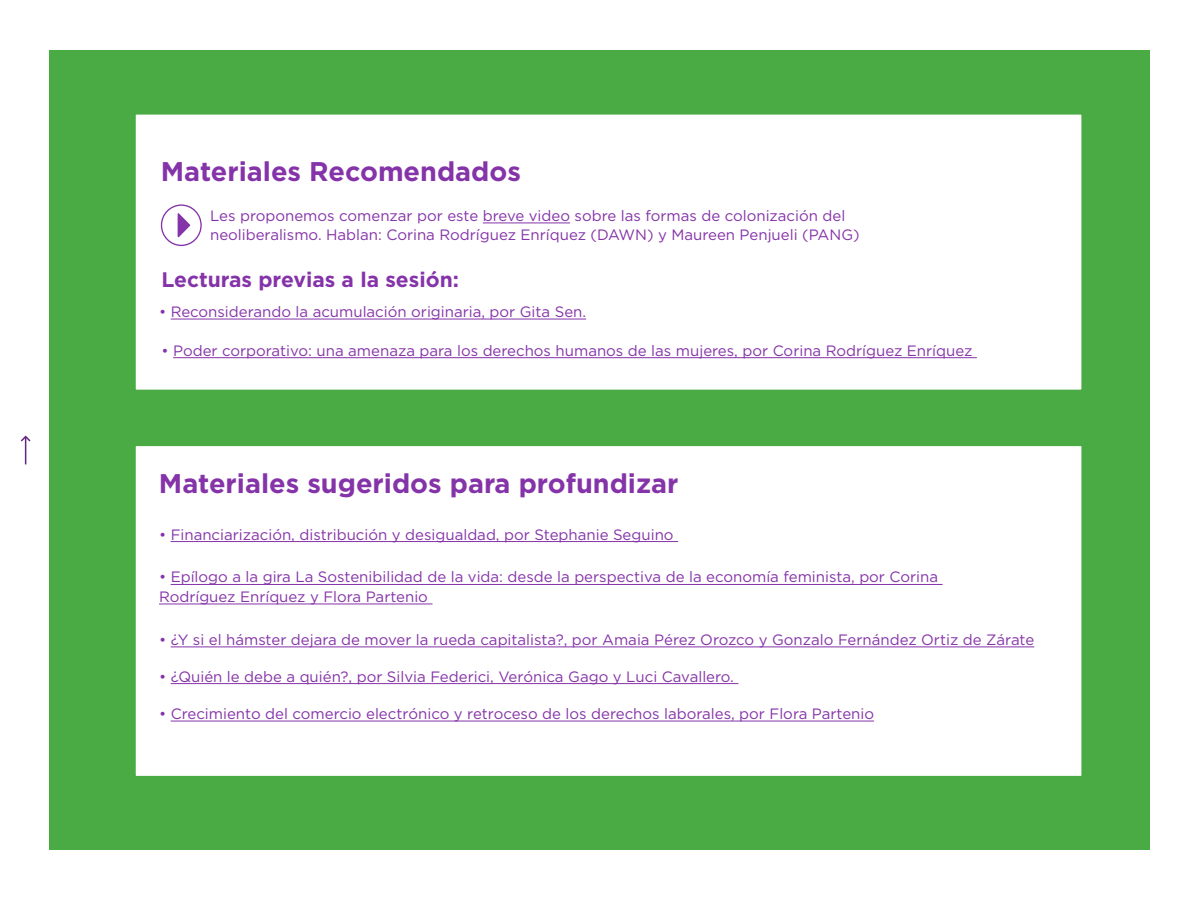
<style>
.page{position:relative;width:1200px;height:900px;background:#fff}
.page>*{position:absolute;margin:0;border:0;box-sizing:border-box;transform-origin:0 0}
.t1{font:700 27px "Gotham";color:#8533a8}
.t2{font:700 21px "Gotham";color:#8533a8}
.t3{font:15px/19.5px "Gotham";color:#8533a8}
</style>
<div class="page">
<svg style="left:20px;top:435px;width:11px;height:29px"></svg>
<div style="left:50px;top:50px;width:1100px;height:800px;background:#4aab45"></div>
<div style="left:133px;top:443px;width:951px;height:336px;background:#fff;border:3px solid #4aab45"></div>
<hr style="left:171px;top:584px;width:772px;height:1px;background:#8533a8">
<hr style="left:159px;top:604px;width:274px;height:1px;background:#8533a8">
<div style="left:133px;top:112px;width:951px;height:281px;background:#fff;border:3px solid #4aab45"></div>
<hr style="left:483px;top:223px;width:87px;height:1px;background:#8533a8">
<hr style="left:171px;top:319px;width:415px;height:1px;background:#8533a8">
<hr style="left:171px;top:541px;width:507px;height:1px;background:#8533a8">
<hr style="left:171px;top:683px;width:567px;height:1px;background:#8533a8">
<hr style="left:171px;top:721px;width:703px;height:1px;background:#8533a8">
<hr style="left:173px;top:357px;width:804px;height:1px;background:#8533a8">
<hr style="left:171px;top:647px;width:863px;height:1px;background:#8533a8">
<svg style="left:161px;top:204px;width:41px;height:42px"></svg>
<h1 class="t1" style="left:161px;top:156px;width:362px">Materiales Recomendados</h1>
<p class="t3" style="left:210px;top:206px;width:651px">Les proponemos comenzar por este breve video sobre las formas de colonización del neoliberalismo. Hablan: Corina Rodríguez Enríquez (DAWN) y Maureen Penjueli (PANG)</p>
<h2 class="t2" style="left:161px;top:267px;width:299px">Lecturas previas a la sesión:</h2>
<p class="t3" style="left:159px;top:302px;width:429px">• Reconsiderando la acumulación originaria, por Gita Sen.</p>
<p class="t3" style="left:161px;top:340px;width:812px">• Poder corporativo: una amenaza para los derechos humanos de las mujeres, por Corina Rodríguez Enríquez</p>
<h1 class="t1" style="left:159px;top:468px;width:521px">Materiales sugeridos para profundizar</h1>
<p class="t3" style="left:159px;top:524px;width:516px">• Financiarización, distribución y desigualdad, por Stephanie Seguino</p>
<p class="t3" style="left:159px;top:567px;width:781px">• Epílogo a la gira La Sostenibilidad de la vida: desde la perspectiva de la economía feminista, por Corina<br>Rodríguez Enríquez y Flora Partenio</p>
<p class="t3" style="left:159px;top:630px;width:877px">• ¿Y si el hámster dejara de mover la rueda capitalista?, por Amaia Pérez Orozco y Gonzalo Fernández Ortiz de Zárate</p>
<p class="t3" style="left:159px;top:666px;width:576px">• ¿Quién le debe a quién?, por Silvia Federici, Verónica Gago y Luci Cavallero.</p>
<p class="t3" style="left:159px;top:704px;width:717px">• Crecimiento del comercio electrónico y retroceso de los derechos laborales, por Flora Partenio</p>
</div>
